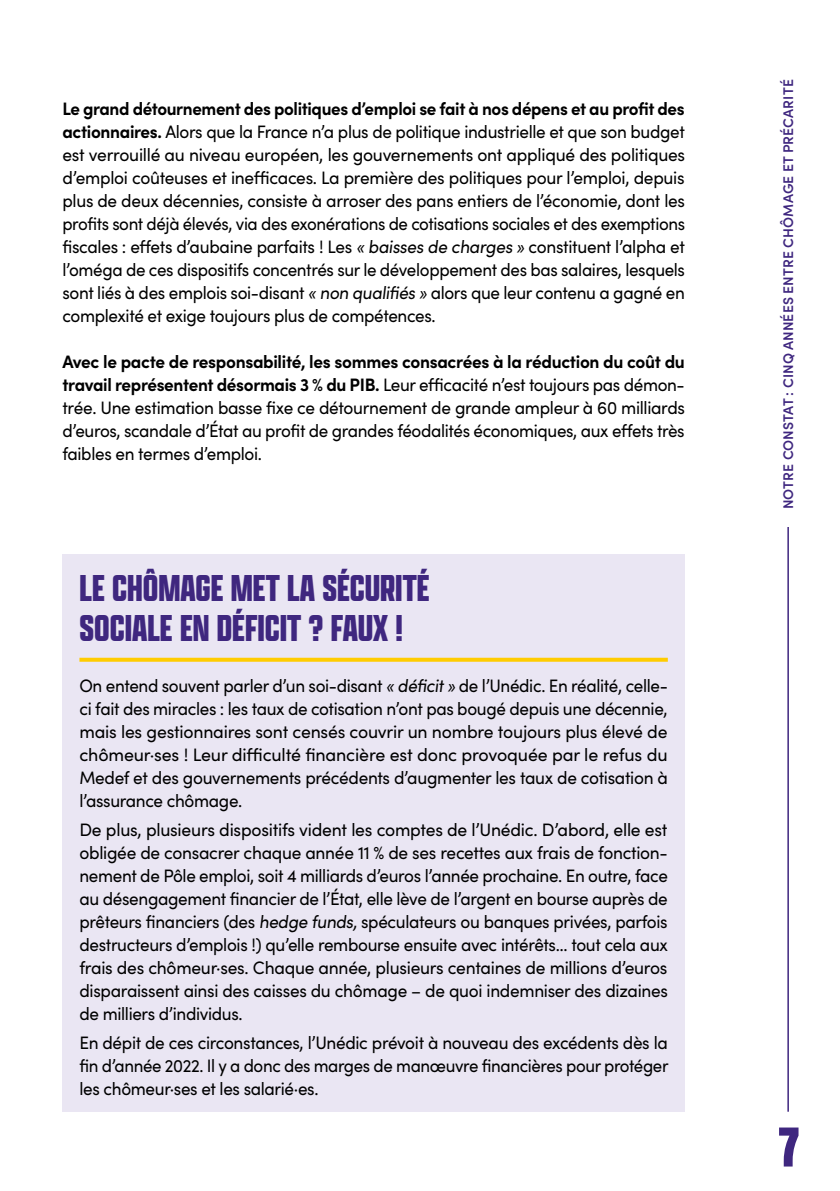
<style>
.page{position:relative;width:840px;height:1191px;background:#fff}
.page>*{position:absolute;margin:0;border:0;box-sizing:border-box;transform-origin:0 0}
.t1{font:900 60px "Apotek Comp";color:#3f277f}
.Chap_H3_sans_liste{font:700 40px/40px "Apotek Comp";color:#3f277f}
.Chap_Body{font:18px/23px "Sofia Pro";letter-spacing:-.02em;color:#000;text-align:justify;scale:.95 1}
.Chap_Body-2{font:18px/23px "Sofia Pro";letter-spacing:-.02em;color:#000;text-align:justify}
.Chap_Titre_courant{font:600 14px "Sofia Pro";letter-spacing:.01em;color:#3f277f}
.s1{font-weight:700}
</style>
<div class="page">
<div style="left:62px;top:553px;width:622px;height:558px;background:#eae6f3"></div>
<svg style="left:79px;top:657px;width:588px;height:4px;background:#fad02d"></svg>
<hr style="left:787px;top:108px;width:1px;height:1003px;background:#3f277f">
<div style="left:776px;top:79px;width:23px;height:447px;background:#fff"></div>
<p class="Chap_Body" style="left:62px;top:96px;width:656px"><span class="s1">Le grand détournement des politiques d’emploi se fait à nos dépens et au profit des actionnaires.</span> Alors que la France n’a plus de politique industrielle et que son budget est verrouillé au niveau européen, les gouvernements ont appliqué des politiques d’emploi coûteuses et inefficaces. La première des politiques pour l’emploi, depuis plus de deux décennies, consiste à arroser des pans entiers de l’économie, dont les profits sont déjà élevés, via des exonérations de cotisations sociales et des exemptions fiscales : effets d’aubaine parfaits ! Les «baisses de charges» constituent l’alpha et l’oméga de ces dispositifs concentrés sur le développement des bas salaires, lesquels sont liés à des emplois soi-disant «non qualifiés» alors que leur contenu a gagné en complexité et exige toujours plus de compétences.</p>
<p class="Chap_Body" style="left:62px;top:349px;width:656px"><span class="s1">Avec le pacte de responsabilité, les sommes consacrées à la réduction du coût du travail représentent désormais 3 % du PIB.</span> Leur efficacité n’est toujours pas démon&shy;trée. Une estimation basse fixe ce détournement de grande ampleur à 60 milliards d’euros, scandale d’État au profit de grandes féodalités économiques, aux effets très faibles en termes d’emploi.</p>
<p class="Chap_H3_sans_liste" style="left:79px;top:567px;width:351px">LE CHÔMAGE MET LA SÉCURITÉ<br>SOCIALE EN DÉFICIT ? FAUX !</p>
<p class="Chap_Body" style="left:79px;top:673px;width:620px">On entend souvent parler d’un soi-disant « déficit» de l’Unédic. En réalité, celle&shy;ci fait des miracles : les taux de cotisation n’ont pas bougé depuis une décennie, mais les gestionnaires sont censés couvrir un nombre toujours plus élevé de chômeur·ses ! Leur difficulté financière est donc provoquée par le refus du Medef et des gouvernements précédents d’augmenter les taux de cotisation à l’assurance chômage.</p>
<p class="Chap_Body-2" style="left:79px;top:817px;width:589px">De plus, plusieurs dispositifs vident les comptes de l’Unédic. D’abord, elle est obligée de consacrer chaque année 11 % de ses recettes aux frais de fonction&shy;nement de Pôle emploi, soit 4 milliards d’euros l’année prochaine. En outre, face au désengagement financier de l’État, elle lève de l’argent en bourse auprès de prêteurs financiers (des hedge funds,spéculateurs ou banques privées, parfois destructeurs d’emplois !) qu’elle rembourse ensuite avec intérêts… tout cela aux frais des chômeur·ses. Chaque année, plusieurs centaines de millions d’euros disparaissent ainsi des caisses du chômage – de quoi indemniser des dizaines de milliers d’individus.</p>
<p class="Chap_Body" style="left:79px;top:1029px;width:621px">En dépit de ces circonstances, l’Unédic prévoit à nouveau des excédents dès la fin d’année 2022. Il y a donc des marges de manœuvre financières pour protéger les chômeur·ses et les salarié·es.</p>
<p class="Chap_Titre_courant" style="left:777px;top:509px;width:431px;rotate:-90deg">NOTRE CONSTAT : CINQ ANNÉES ENTRE CHÔMAGE ET PRÉCARITÉ</p>
<h1 class="t1" style="left:778px;top:1110px;width:22px">7</h1>
</div>
